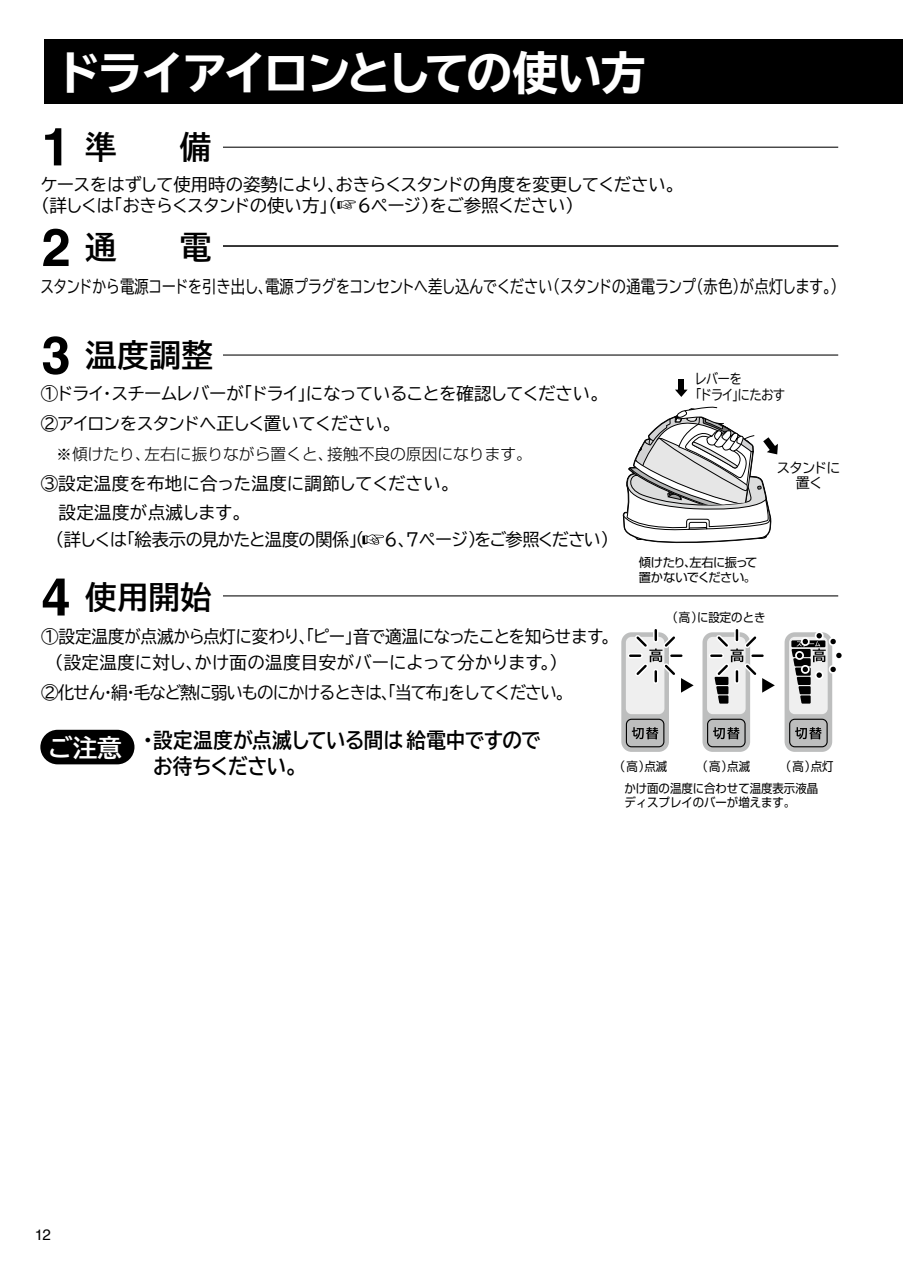
<style>
.page{position:relative;width:903px;height:1275px;background:#fff}
.page>*{position:absolute;margin:0;border:0;box-sizing:border-box;transform-origin:0 0}
.t1{font:700 52.5px "Helvetica";color:#000}
.t2{font:700 expanded 45.5px "TBUD Go Std";letter-spacing:-.085em;color:#fff}
.t3{font:700 31.5px "TBUD Go Std";letter-spacing:.01em;color:#000}
.t4{font:700 21px/26.2px "TBUD Go Std";letter-spacing:-.02em;color:#000}
.t5{font:17.5px/21px "TBUD Go Std";letter-spacing:-.04em;color:#000}
.t6{font:17.5px/26.2px "TBUD Go Std";letter-spacing:-.01em;color:#000}
.t7{font:17.5px "TBUD Go Std";letter-spacing:-.04em;color:#000;scale:.82 1}
.t8{font:17.5px/29.8px "TBUD Go Std";letter-spacing:-.065em;color:#000}
.t9{font:17.5px "TBUD Go Std";letter-spacing:-.06em;color:#000}
.t10{font:17.5px "TBUD Go Std";letter-spacing:-.07em;color:#000}
.t11{font:17.5px/29.8px "TBUD Go Std";letter-spacing:.01em;color:#000}
.t12{font:300 15.75px "Shin Go";color:#000}
.t13{font:15.22px "Helvetica";color:#000}
.t14{font:14px/15.8px "TBUD Go Std";letter-spacing:-.07em;color:#000;scale:.9 1}
.t15{font:14px/15.8px "TBUD Go Std";letter-spacing:-.07em;color:#000;text-align:center}
.t16{font:12.25px/14.7px "Shin Go";color:#000;scale:.93 1}
.t17{font:12.25px/14.7px "Shin Go";letter-spacing:-.04em;color:#000}
.s1{font-family:"TBUD Go Std";font-size:31.5px}
.s2{font-family:"Helvetica";font-size:52.5px}
.s3{font-size:24.5px;color:#fff}
</style>
<div class="page">
<div style="left:45px;top:40px;width:858px;height:64px;background:#000"></div>
<hr style="left:223px;top:147px;width:615px;height:1px;background:#000">
<hr style="left:223px;top:245px;width:615px;height:2px;background:#000">
<hr style="left:223px;top:354px;width:615px;height:2px;background:#000">
<hr style="left:223px;top:595px;width:615px;height:1px;background:#000">
<svg style="left:362px;top:534px;width:22px;height:11px"></svg>
<div style="left:40px;top:730px;width:94px;height:34px;background:#000;border-radius:17px"></div>
<svg style="left:622px;top:406px;width:156px;height:138px"></svg>
<div style="left:678px;top:380px;width:6px;height:13px;background:#000"></div>
<svg style="left:675px;top:390px;width:13px;height:7px"></svg>
<div style="left:702px;top:632px;width:48px;height:120px;background:#bdbebe;border-radius:10px"></div>
<svg style="left:707px;top:719px;width:38px;height:28px"></svg>
<div style="left:707px;top:637px;width:38px;height:77px;background:#efefef;border-radius:6px"></div>
<div style="left:784px;top:632px;width:48px;height:120px;background:#bdbebe;border-radius:10px"></div>
<svg style="left:789px;top:719px;width:39px;height:28px"></svg>
<div style="left:789px;top:637px;width:39px;height:77px;background:#efefef;border-radius:6px"></div>
<svg style="left:791px;top:633px;width:50px;height:71px"></svg>
<svg style="left:711px;top:630px;width:64px;height:74px"></svg>
<div style="left:621px;top:632px;width:48px;height:120px;background:#bdbebe;border-radius:10px"></div>
<svg style="left:626px;top:719px;width:38px;height:28px"></svg>
<div style="left:626px;top:637px;width:38px;height:77px;background:#efefef;border-radius:6px"></div>
<svg style="left:630px;top:630px;width:64px;height:63px"></svg>
<h2 class="t2" style="left:56px;top:47px;width:592px">ドライアイロンとしての使い方</h2>
<h1 class="t1" style="left:41px;top:105px;width:77px">1 <span class="s1">準</span></h1>
<h3 class="t3" style="left:180px;top:121px;width:33px">備</h3>
<p class="t5" style="left:32px;top:174px;width:653px;text-indent:8px">ケースをはずして使用時の姿勢により、おきらくスタンドの角度を変更してください。（詳しくは「おきらくスタンドの使い方」（☞6ページ）をご参照ください）</p>
<h3 class="t3" style="left:41px;top:222px;width:171px"><span class="s2">2</span> 通　　電</h3>
<p class="t7" style="left:40px;top:272px;width:983px">スタンドから電源コードを引き出し、電源プラグをコンセントへ差し込んでください（スタンドの通電ランプ（赤色）が点灯します。）</p>
<h3 class="t3" style="left:41px;top:329px;width:173px"><span class="s2">3</span> 温度調整</h3>
<p class="t8" style="left:41px;top:379px;width:569px">①ドライ・スチームレバーが「ドライ」になっていることを確認してください。<br>②アイロンをスタンドへ正しく置いてください。</p>
<p class="t12" style="left:56px;top:444px;width:477px">※傾けたり、左右に振りながら置くと、接触不良の原因になります。</p>
<p class="t11" style="left:41px;top:468px;width:420px">③設定温度を布地に合った温度に調節してください。　設定温度が点滅します。</p>
<p class="t9" style="left:47px;top:525px;width:572px">（詳しくは「絵表示の見かたと温度の関係（」 6、7ページ）をご参照ください）</p>
<h3 class="t3" style="left:41px;top:571px;width:172px"><span class="s2">4</span> 使用開始</h3>
<p class="t6" style="left:41px;top:623px;width:578px">①設定温度が点滅から点灯に変わり「、ピー」音で適温になったことを知らせます。（設定温度に対し、かけ面の温度目安がバーによって分かります。）</p>
<p class="t10" style="left:41px;top:678px;width:533px">②化せん・絹・毛など熱に弱いものにかけるときは、「当て布」をしてください。</p>
<p class="t4" style="left:153px;top:727px;width:389px;text-indent:-105px"><span class="s3">ご注意</span> ・設定温度が点滅している間は給電中ですのでお待ちください。</p>
<p class="t14" style="left:689px;top:371px;width:109px;text-indent:5px">レバーを<br>「ドライ」にたおす</p>
<p class="t15" style="left:776px;top:459px;width:66px">スタンドに置く</p>
<p class="t17" style="left:639px;top:555px;width:120px">傾けたり、左右に振って置かないでください。</p>
<p class="t16" style="left:666px;top:609px;width:108px">（高）に設定のとき</p>
<p class="t16" style="left:614px;top:758px;width:59px">（高）点滅</p>
<p class="t16" style="left:696px;top:758px;width:59px">（高）点滅</p>
<p class="t16" style="left:780px;top:759px;width:59px">（高）点灯</p>
<p class="t16" style="left:624px;top:780px;width:210px">かけ面の温度に合わせて温度表示液晶ディスプレイのバーが増えます。</p>
<p class="t13" style="left:35px;top:1223px;width:18px">12</p>
</div>
